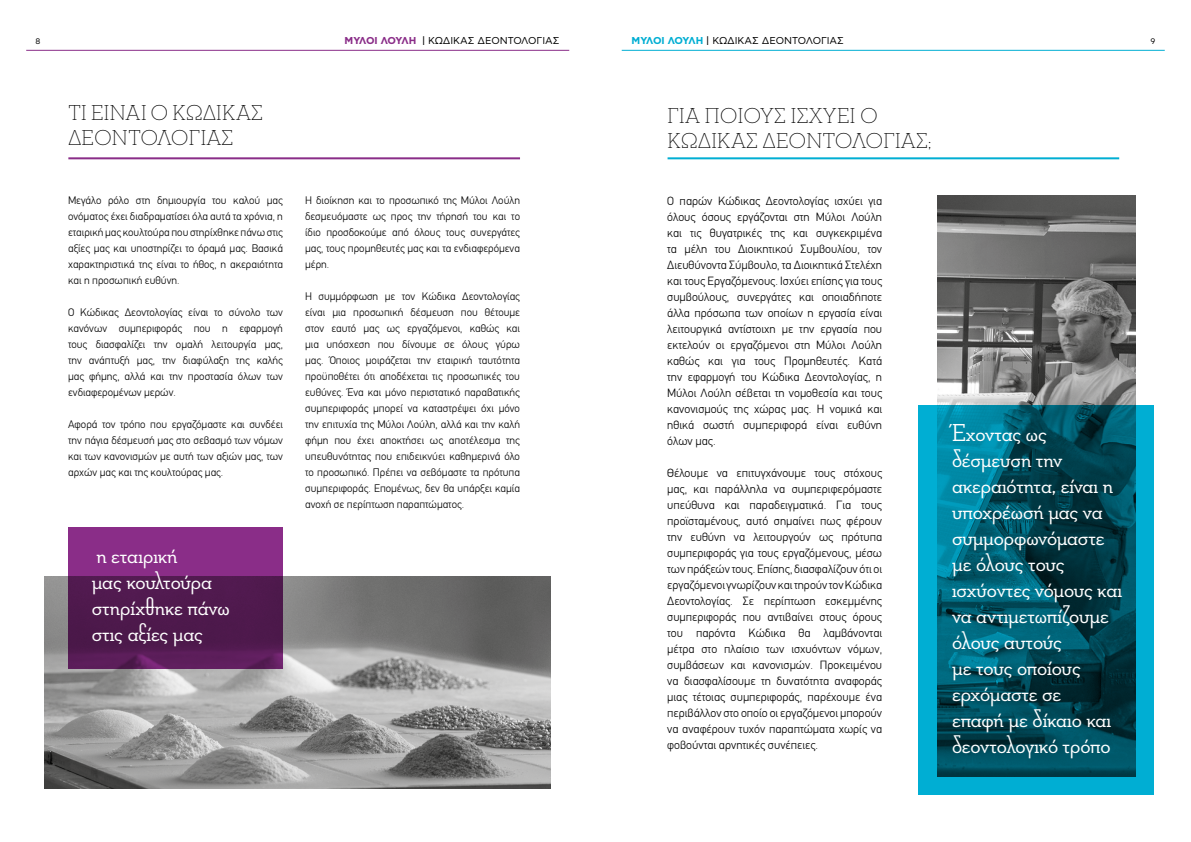
<style>
.page{position:relative;width:1191px;height:842px;background:#fff}
.page>*{position:absolute;margin:0;border:0;box-sizing:border-box;transform-origin:0 0}
.t1{font:500 25px/26px "Neutraface Slab Dis GR";letter-spacing:-.005em;color:#fff}
.t2{font:300 22px/25px "Neutraface Slab Dis GR";letter-spacing:.02em;color:#000}
.t3{font:300 12px/16px "PF Din Text";color:#000;text-align:justify}
.t4{font:300 11px/16px "PF Din Text";color:#000;text-align:justify}
.t5{font:10px "CF Asty Std";color:#000}
.t6{font:8px "CF Asty Std";color:#000}
.s1{font-weight:700;color:#8a2d88}
.s2{font-weight:700;color:#00aed3}
</style>
<div class="page">
<hr style="left:26px;top:50px;width:543px;height:1px;background:#8a2d88">
<hr style="left:621px;top:50px;width:543px;height:1px;background:#00aed3">
<img style="left:45px;top:577px;width:505px;height:211px">
<hr style="left:68px;top:157px;width:452px;height:2px;background:#8a2d88">
<svg style="left:68px;top:527px;width:215px;height:142px;background:#652063"></svg>
<img style="left:937px;top:196px;width:198px;height:209px">
<hr style="left:667px;top:157px;width:452px;height:2px;background:#00aed3">
<svg style="left:918px;top:405px;width:236px;height:390px;background:#006277"></svg>
<p class="t6" style="left:35px;top:37px;width:6px">8</p>
<p class="t5" style="left:344px;top:35px;width:216px"><span class="s1">ΜΥΛΟΙ ΛΟΥΛΗ</span> | ΚΩΔΙΚΑΣ ΔΕΟΝΤΟΛΟΓΙΑΣ</p>
<p class="t5" style="left:631px;top:35px;width:214px"><span class="s2">ΜΥΛΟΙ ΛΟΥΛΗ</span> | ΚΩΔΙΚΑΣ ΔΕΟΝΤΟΛΟΓΙΑΣ</p>
<p class="t6" style="left:1150px;top:37px;width:6px">9</p>
<h2 class="t2" style="left:68px;top:102px;width:196px">ΤΙ ΕΊΝΑΙ Ο ΚΏΔΙΚΑΣ<br>ΔΕΟΝΤΟΛΟΓΊΑΣ</h2>
<p class="t4" style="left:68px;top:192px;width:216px">Μεγάλο ρόλο στη δημιουργία του καλού μας ονόματος έχει διαδραματίσει όλα αυτά τα χρόνια, η εταιρική μας κουλτούρα που στηρίχθηκε πάνω στις αξίες μας και υποστηρίζει το όραμά μας. Βασικά χαρακτηριστικά της είναι το ήθος, η ακεραιότητα και η προσωπική ευθύνη.</p>
<p class="t4" style="left:68px;top:304px;width:216px">Ο Κώδικας Δεοντολογίας είναι το σύνολο των κανόνων συμπεριφοράς που η εφαρμογή τους διασφαλίζει την ομαλή λειτουργία μας, την ανάπτυξή μας, την διαφύλαξη της καλής μας φήμης, αλλά και την προστασία όλων των ενδιαφερομένων μερών.</p>
<p class="t4" style="left:68px;top:416px;width:216px">Αφορά τον τρόπο που εργαζόμαστε και συνδέει την πάγια δέσμευσή μας στο σεβασμό των νόμων και των κανονισμών με αυτή των αξιών μας, των αρχών μας και της κουλτούρας μας.</p>
<h1 class="t1" style="left:92px;top:543px;width:139px">η εταιρική<br>μας κουλτούρα στηρίχθηκε πάνω στις αξίες μας</h1>
<p class="t4" style="left:305px;top:192px;width:216px">Η διοίκηση και το προσωπικό της Μύλοι Λούλη δεσμευόμαστε ως προς την τήρησή του και το ίδιο προσδοκούμε από όλους τους συνεργάτες μας, τους προμηθευτές μας και τα ενδιαφερόμενα μέρη.</p>
<p class="t4" style="left:305px;top:288px;width:216px">Η συμμόρφωση με τον Κώδικα Δεοντολογίας είναι μια προσωπική δέσμευση που θέτουμε στον εαυτό μας ως εργαζόμενοι, καθώς και μια υπόσχεση που δίνουμε σε όλους γύρω μας. Όποιος μοιράζεται την εταιρική ταυτότητα προϋποθέτει ότι αποδέχεται τις προσωπικές του ευθύνες. Ένα και μόνο περιστατικό παραβατικής συμπεριφοράς μπορεί να καταστρέψει όχι μόνο την επιτυχία της Μύλοι Λούλη, αλλά και την καλή φήμη που έχει αποκτήσει ως αποτέλεσμα της υπευθυνότητας που επιδεικνύει καθημερινά όλο το προσωπικό. Πρέπει να σεβόμαστε τα πρότυπα συμπεριφοράς. Επομένως, δεν θα υπάρξει καμία ανοχή σε περίπτωση παραπτώματος.</p>
<h2 class="t2" style="left:667px;top:105px;width:265px">ΓΙΑ ΠΟΙΟΥΣ ΙΣΧΎΕΙ Ο<br>ΚΏΔΙΚΑΣ ΔΕΟΝΤΟΛΟΓΊΑΣ;</h2>
<p class="t3" style="left:667px;top:193px;width:216px">Ο παρών Κώδικας Δεοντολογίας ισχύει για όλους όσους εργάζονται στη Μύλοι Λούλη και τις θυγατρικές της και συγκεκριμένα τα μέλη του Διοικητικού Συμβουλίου, τον Διευθύνοντα Σύμβουλο, τα Διοικητικά Στελέχη και τους Εργαζόμενους. Ισχύει επίσης για τους συμβούλους, συνεργάτες και οποιαδήποτε άλλα πρόσωπα των οποίων η εργασία είναι λειτουργικά αντίστοιχη με την εργασία που εκτελούν οι εργαζόμενοι στη Μύλοι Λούλη καθώς και για τους Προμηθευτές. Κατά την εφαρμογή του Κώδικα Δεοντολογίας, η Μύλοι Λούλη σέβεται τη νομοθεσία και τους κανονισμούς της χώρας μας. Η νομικά και ηθικά σωστή συμπεριφορά είναι ευθύνη όλων μας.</p>
<p class="t3" style="left:667px;top:464px;width:216px">Θέλουμε να επιτυγχάνουμε τους στόχους μας, και παράλληλα να συμπεριφερόμαστε υπεύθυνα και παραδειγματικά. Για τους προϊσταμένους, αυτό σημαίνει πως φέρουν την ευθύνη να λειτουργούν ως πρότυπα συμπεριφοράς για τους εργαζόμενους, μέσω των πράξεών τους. Επίσης, διασφαλίζουν ότι οι εργαζόμενοι γνωρίζουν και τηρούν τον Κώδικα Δεοντολογίας. Σε περίπτωση εσκεμμένης συμπεριφοράς που αντιβαίνει στους όρους του παρόντα Κώδικα θα λαμβάνονται μέτρα στο πλαίσιο των ισχυόντων νόμων, συμβάσεων και κανονισμών. Προκειμένου να διασφαλίσουμε τη δυνατότητα αναφοράς μιας τέτοιας συμπεριφοράς, παρέχουμε ένα περιβάλλον στο οποίο οι εργαζόμενοι μπορούν να αναφέρουν τυχόν παραπτώματα χωρίς να φοβούνται αρνητικές συνέπειες.</p>
<h1 class="t1" style="left:952px;top:420px;width:172px">Έχοντας ως δέσμευση την ακεραιότητα, είναι η υποχρέωσή μας να συμμορφωνόμαστε με όλους τους ισχύοντες νόμους και να αντιμετωπίζουμε όλους αυτούς<br>με τους οποίους ερχόμαστε σε<br>επαφή με δίκαιο και δεοντολογικό τρόπο</h1>
</div>
